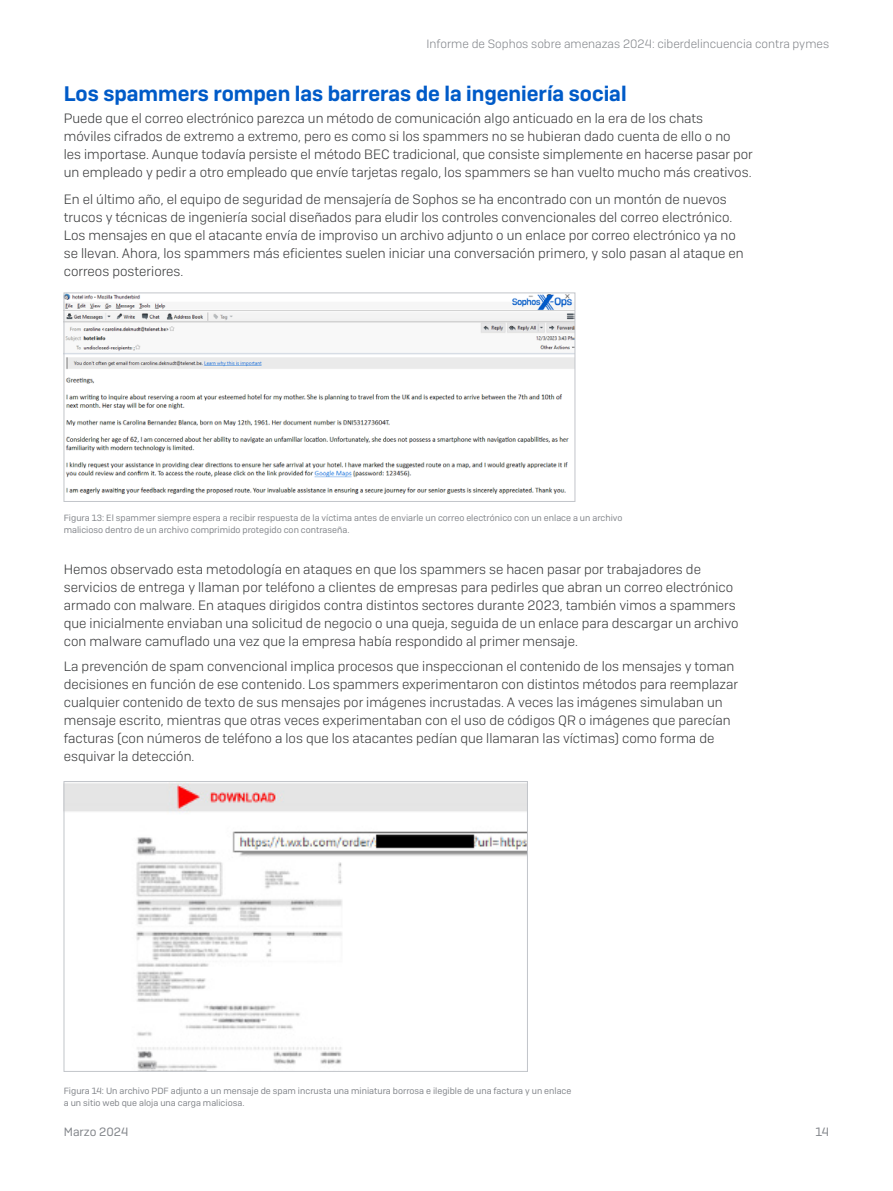
<style>
.page{position:relative;width:893px;height:1191px;background:#fff}
.page>*{position:absolute;margin:0;border:0;box-sizing:border-box;transform-origin:0 0}
.Subheading_1{font:600 21px "Sophos Sans";color:#005bc8}
.Body_Copy{font:300 13.5px/18px "Sophos Sans";color:#363738}
.t1{font:300 12px "Sophos Sans";color:#83868b}
.t2{font:12px "Sophos Sans";color:#83868b}
.Note{font:9px/12px "Sophos Sans";color:#83868b}
</style>
<div class="page">
<img style="left:66px;top:295px;width:507px;height:199px">
<div style="left:64px;top:293px;width:511px;height:208px;border:1px solid #c2c5ca"></div>
<img style="left:66px;top:783px;width:460px;height:286px">
<div style="left:64px;top:781px;width:464px;height:290px;border:1px solid #c2c5ca"></div>
<p class="t1" style="left:427px;top:36px;width:404px">Informe de Sophos sobre amenazas 2024: ciberdelincuencia contra pymes</p>
<p class="Subheading_1" style="left:64px;top:80px;width:564px">Los spammers rompen las barreras de la ingeniería social</p>
<p class="Body_Copy" style="left:64px;top:109px;width:691px">Puede que el correo electrónico parezca un método de comunicación algo anticuado en la era de los chats móviles cifrados de extremo a extremo, pero es como si los spammers no se hubieran dado cuenta de ello o no<br>les importase. Aunque todavía persiste el método BEC tradicional, que consiste simplemente en hacerse pasar por un empleado y pedir a otro empleado que envíe tarjetas regalo, los spammers se han vuelto mucho más creativos.</p>
<p class="Body_Copy" style="left:64px;top:190px;width:681px">En el último año, el equipo de seguridad de mensajería de Sophos se ha encontrado con un montón de nuevos trucos y técnicas de ingeniería social diseñados para eludir los controles convencionales del correo electrónico.<br>Los mensajes en que el atacante envía de improviso un archivo adjunto o un enlace por correo electrónico ya no se llevan. Ahora, los spammers más eficientes suelen iniciar una conversación primero, y solo pasan al ataque en correos posteriores.</p>
<p class="Note" style="left:64px;top:512px;width:560px">Figura 13: El spammer siempre espera a recibir respuesta de la víctima antes de enviarle un correo electrónico con un enlace a un archivo malicioso dentro de un archivo comprimido protegido con contraseña.</p>
<p class="Body_Copy" style="left:64px;top:560px;width:676px">Hemos observado esta metodología en ataques en que los spammers se hacen pasar por trabajadores de servicios de entrega y llaman por teléfono a clientes de empresas para pedirles que abran un correo electrónico armado con malware. En ataques dirigidos contra distintos sectores durante 2023, también vimos a spammers que inicialmente enviaban una solicitud de negocio o una queja, seguida de un enlace para descargar un archivo con malware camuflado una vez que la empresa había respondido al primer mensaje.</p>
<p class="Body_Copy" style="left:64px;top:656px;width:676px">La prevención de spam convencional implica procesos que inspeccionan el contenido de los mensajes y toman decisiones en función de ese contenido. Los spammers experimentaron con distintos métodos para reemplazar cualquier contenido de texto de sus mensajes por imágenes incrustadas. A veces las imágenes simulaban un mensaje escrito, mientras que otras veces experimentaban con el uso de códigos QR o imágenes que parecían facturas (con números de teléfono a los que los atacantes pedían que llamaran las víctimas) como forma de esquivar la detección.</p>
<p class="Note" style="left:64px;top:1085px;width:509px">Figura 14: Un archivo PDF adjunto a un mensaje de spam incrusta una miniatura borrosa e ilegible de una factura y un enlace a un sitio web que aloja una carga maliciosa.</p>
<p class="t2" style="left:64px;top:1124px;width:66px">Marzo 2024</p>
<p class="t2" style="left:816px;top:1124px;width:15px">14</p>
</div>
